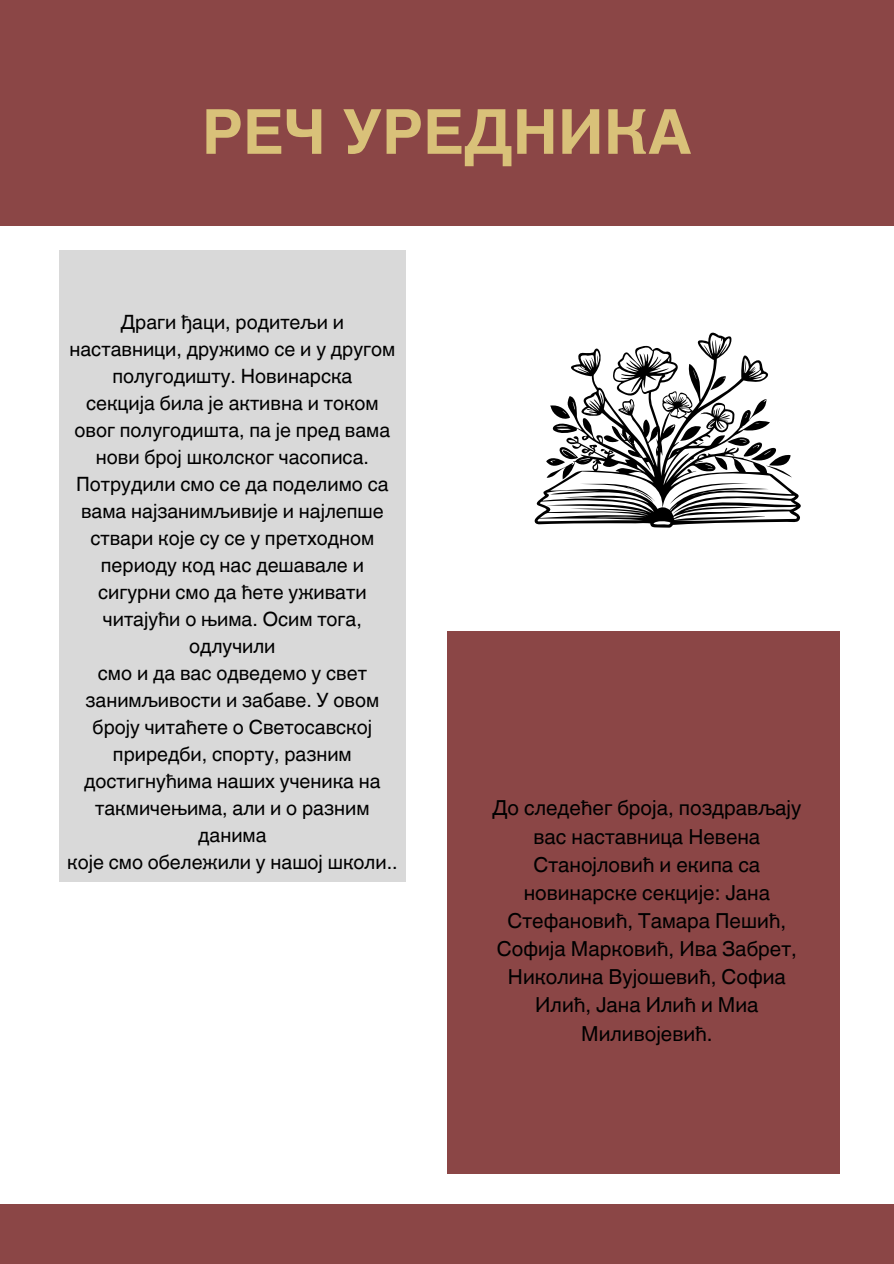
<style>
.page{position:relative;width:894px;height:1264px;background:#fff}
.page>*{position:absolute;margin:0;border:0;box-sizing:border-box;transform-origin:0 0}
.t1{font:700 62.1px "Helvetica World";color:#d9c179}
.t2{font:20.7px/28.2px "Helvetica World";color:#000;text-align:center}
.t3{font:19.65px/27px "Helvetica World";color:#000;text-align:center}
</style>
<div class="page">
<div style="left:447px;top:631px;width:392px;height:542px;background:#8b4646"></div>
<div style="left:59px;top:251px;width:346px;height:631px;background:#d9d9d9"></div>
<div style="left:0;top:0;width:893px;height:225px;background:#8b4646"></div>
<div style="left:0;top:1204px;width:893px;height:59px;background:#8b4646"></div>
<svg style="left:534px;top:332px;width:267px;height:195px"></svg>
<svg style="left:710px;top:375px;width:15px;height:15px"></svg>
<svg style="left:549px;top:404px;width:21px;height:17px"></svg>
<svg style="left:603px;top:432px;width:15px;height:10px"></svg>
<svg style="left:546px;top:445px;width:34px;height:23px"></svg>
<svg style="left:669px;top:425px;width:122px;height:79px"></svg>
<svg style="left:579px;top:480px;width:76px;height:23px"></svg>
<h1 class="t1" style="left:202px;top:81px;width:491px">РЕЧ УРЕДНИКА</h1>
<p class="t3" style="left:69px;top:308px;width:327px">Драги ђаци, родитељи и наставници, дружимо се и у другом полугодишту. Новинарска</p>
<p class="t3" style="left:74px;top:389px;width:317px">секција била је активна и током овог полугодишта, па је пред вама нови број школског часописа.</p>
<p class="t3" style="left:76px;top:470px;width:314px">Потрудили смо се да поделимо са вама најзанимљивије и најлепше ствари које су се у претходном</p>
<p class="t3" style="left:98px;top:551px;width:270px">периоду код нас дешавале и сигурни смо да ћете уживати читајући о њима. Осим тога, одлучили</p>
<p class="t3" style="left:85px;top:659px;width:295px">смо и да вас одведемо у свет занимљивости и забаве. У овом броју читаћете о Светосавској</p>
<p class="t3" style="left:84px;top:740px;width:298px">приредби, спорту, разним достигнућима наших ученика на такмичењима, али и о разним данима</p>
<p class="t3" style="left:67px;top:848px;width:332px">које смо обележили у нашој школи..</p>
<p class="t2" style="left:492px;top:794px;width:310px">До следећег броја, поздрављају вас наставница Невена<br>Станојловић и екипа са</p>
<p class="t2" style="left:497px;top:878px;width:301px">новинарске секције: Јана<br>Стефановић, Тамара Пешић,<br>Софија Марковић, Ива Забрет,<br>Николина Вујошевић, Софиа<br>Илић, Јана Илић и Миа<br>Миливојевић.</p>
</div>
